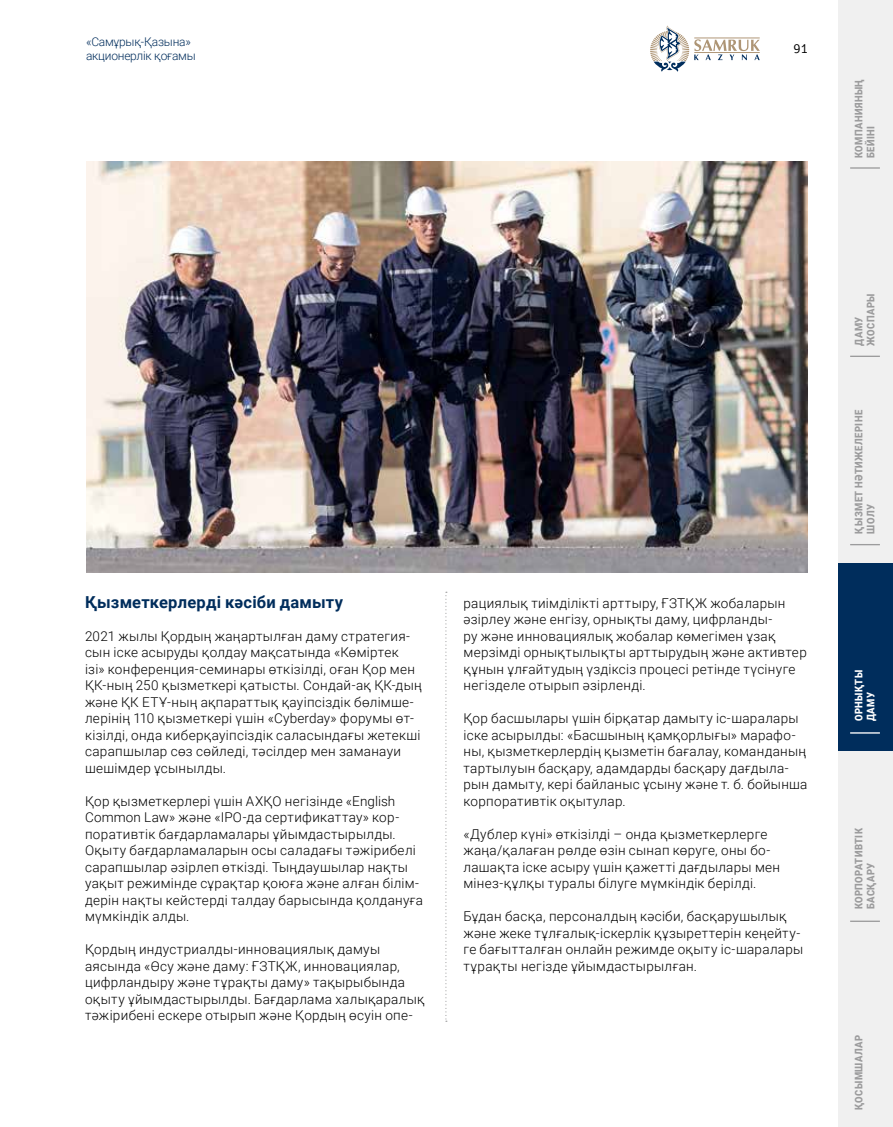
<style>
.page{position:relative;width:893px;height:1127px;background:#fff}
.page>*{position:absolute;margin:0;border:0;box-sizing:border-box;transform-origin:0 0}
.t1{font:700 16.5px "Roboto";letter-spacing:.01em;color:#002d5c}
.t2{font:300 13.5px/16.5px "Roboto";letter-spacing:.02em;color:#000}
.t3{font:300 13.5px "Cignika";color:#000}
.t4{font:300 12px/14.4px "Roboto";letter-spacing:-.02em;color:#002d5c}
.t5{font:900 10.5px/12px "Roboto";letter-spacing:.045em;color:#9c9c9d;scale:.9 1}
.t6{font:900 10.5px/12px "Roboto";letter-spacing:.045em;color:#fff;scale:.9 1}
</style>
<div class="page">
<svg style="left:650px;top:26px;width:110px;height:46px"></svg>
<svg style="left:445px;top:592px;width:2px;height:430px"></svg>
<img style="left:86px;top:162px;width:722px;height:410px">
<div style="left:838px;top:939px;width:55px;height:188px;background:#f0f0f0"></div>
<div style="left:838px;top:751px;width:55px;height:188px;background:#f0f0f0"></div>
<div style="left:838px;top:376px;width:55px;height:187px;background:#f0f0f0"></div>
<div style="left:838px;top:188px;width:55px;height:188px;background:#f0f0f0"></div>
<div style="left:838px;top:0;width:55px;height:188px;background:#f0f0f0"></div>
<hr style="left:850px;top:920px;width:30px;height:2px;background:#9c9c9d">
<hr style="left:850px;top:544px;width:30px;height:1px;background:#9c9c9d">
<hr style="left:850px;top:356px;width:30px;height:1px;background:#9c9c9d">
<hr style="left:850px;top:167px;width:30px;height:2px;background:#9c9c9d">
<div style="left:838px;top:563px;width:55px;height:188px;background:#002d5c"></div>
<hr style="left:850px;top:732px;width:30px;height:1px;background:#fff">
<p class="t4" style="left:86px;top:34px;width:111px">«Самұрық-Қазына» акционерлік қоғамы</p>
<p class="t3" style="left:794px;top:41px;width:16px">91</p>
<p class="t5" style="left:852px;top:158px;width:89px;rotate:-90deg">КОМПАНИЯНЫҢ<br>БЕЙІНІ</p>
<p class="t1" style="left:85px;top:590px;width:260px">Қызметкерлерді кәсіби дамыту</p>
<p class="t2" style="left:85px;top:627px;width:338px">2021 жылы Қордың жаңартылған даму стратегия&shy;сын іске асыруды қолдау мақсатында «Көміртек ізі» конференция-семинары өткізілді, оған Қор мен ҚК-ның 250 қызметкері қатысты. Сондай-ақ ҚК-дың және ҚК ЕТҰ-ның ақпараттық қауіпсіздік бөлімше&shy;лерінің 110 қызметкері үшін «Сyberday» форумы өт&shy;кізілді, онда киберқауіпсіздік саласындағы жетекші сарапшылар сөз сөйледі, тәсілдер мен заманауи шешімдер ұсынылды.</p>
<p class="t2" style="left:85px;top:792px;width:340px">Қор қызметкерлері үшін АХҚО негізінде «English Common Law» және «IPO-да сертификаттау» кор&shy;поративтік бағдарламалары ұйымдастырылды.<br>Оқыту бағдарламаларын осы саладағы тәжірибелі сарапшылар әзірлеп өткізді. Тыңдаушылар нақты уақыт режимінде сұрақтар қоюға және алған білім&shy;дерін нақты кейстерді талдау барысында қолдануға мүмкіндік алды.</p>
<p class="t2" style="left:85px;top:941px;width:341px">Қордың индустриалды-инновациялық дамуы аясында «Өсу және даму: ҒЗТҚЖ, инновациялар, цифрландыру және тұрақты даму» тақырыбында оқыту ұйымдастырылды. Бағдарлама халықаралық тәжірибені ескере отырып және Қордың өсуін опе-</p>
<p class="t2" style="left:463px;top:594px;width:345px">рациялық тиімділікті арттыру, ҒЗТҚЖ жобаларын әзірлеу және енгізу, орнықты даму, цифрланды-<br>ру және инновациялық жобалар көмегімен ұзақ мерзімді орнықтылықты арттырудың және активтер құнын ұлғайтудың үздіксіз процесі ретінде түсінуге негізделе отырып әзірленді.</p>
<p class="t2" style="left:463px;top:710px;width:345px">Қор басшылары үшін бірқатар дамыту іс-шаралары іске асырылды: «Басшының қамқорлығы» марафо&shy;ны, қызметкерлердің қызметін бағалау, команданың тартылуын басқару, адамдарды басқару дағдыла&shy;рын дамыту, кері байланыс ұсыну және т. б. бойынша корпоративтік оқытулар.</p>
<p class="t2" style="left:463px;top:825px;width:318px">«Дублер күні» өткізілді – онда қызметкерлерге жаңа/қалаған рөлде өзін сынап көруге, оны бо&shy;лашақта іске асыру үшін қажетті дағдылары мен мінез-құлқы туралы білуге мүмкіндік берілді.</p>
<p class="t2" style="left:463px;top:908px;width:341px">Бұдан басқа, персоналдың кәсіби, басқарушылық және жеке тұлғалық-іскерлік құзыреттерін кеңейту&shy;ге бағытталған онлайн режимде оқыту іс-шаралары тұрақты негізде ұйымдастырылған.</p>
<p class="t5" style="left:852px;top:346px;width:59px;rotate:-90deg">ДАМУ<br>ЖОСПАРЫ</p>
<p class="t5" style="left:852px;top:533px;width:139px;rotate:-90deg">ҚЫЗМЕТ НӘТИЖЕЛЕРІНЕ<br>ШОЛУ</p>
<p class="t6" style="left:852px;top:721px;width:58px;rotate:-90deg">ОРНЫҚТЫ<br>ДАМУ</p>
<p class="t5" style="left:852px;top:909px;width:92px;rotate:-90deg">КОРПОРАТИВТІК<br>БАСҚАРУ</p>
<p class="t5" style="left:852px;top:1110px;width:84px;rotate:-90deg">ҚОСЫМШАЛАР</p>
</div>
